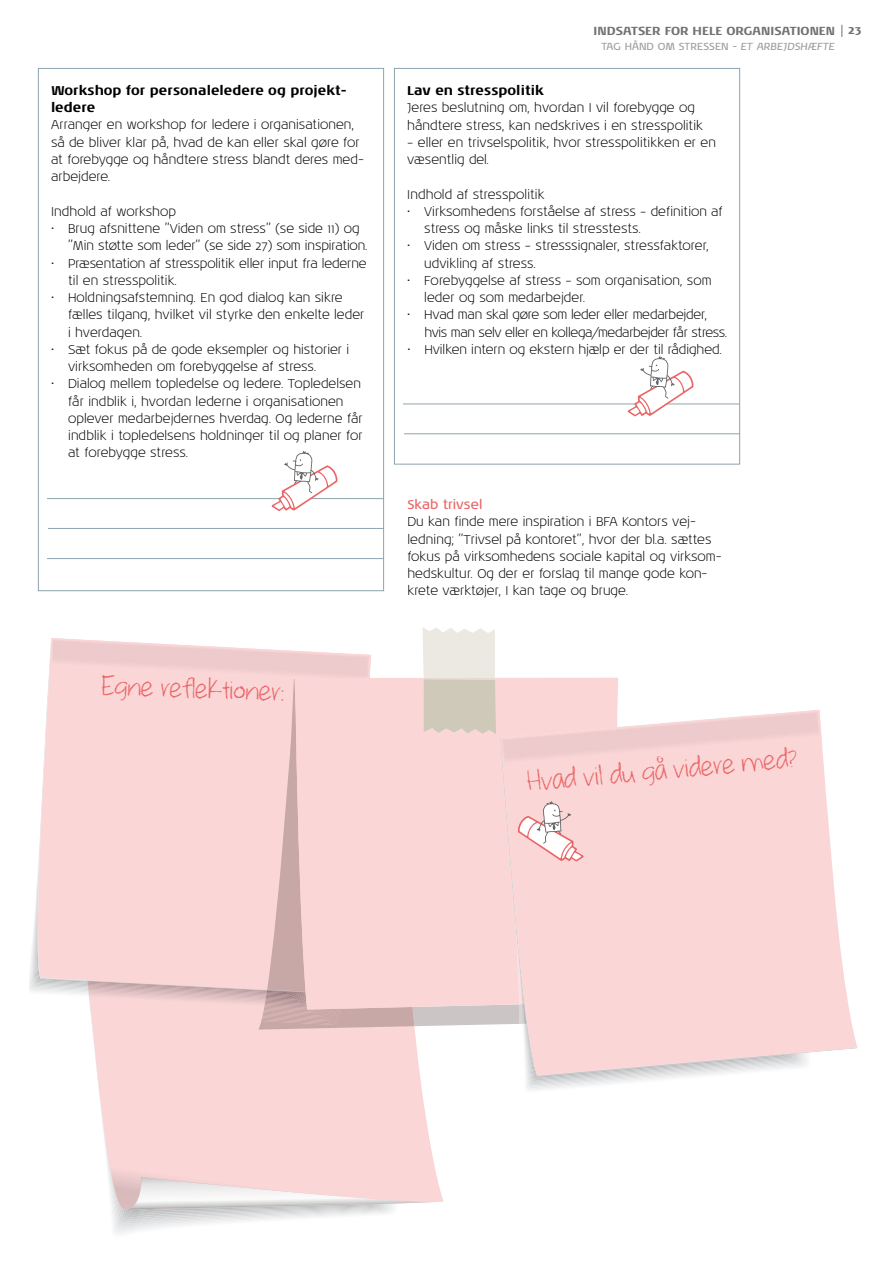
<style>
.page{position:relative;width:893px;height:1263px;background:#fff}
.page>*{position:absolute;margin:0;border:0;box-sizing:border-box;transform-origin:0 0}
.t1{font:36px "whateverittakes";color:#ea6466}
.t2{font:300 13.05px/17.2px "Noa LT Std";color:#000}
.t3{font:300 13.05px/17.2px "Noa LT Std";letter-spacing:-.02em;color:#000}
.t4{font:700 13.05px/17.2px "Noa LT Std";color:#000}
.t5{font:13.05px "Noa LT Std";color:#ea6466}
.t6{font:700 12px "Noa LT Std";color:#707172}
.t7{font:10.5px "Noa LT Std";color:#9c9e9f}
.s1{font-style:italic}
</style>
<div class="page">
<svg style="left:830px;top:843px;width:27px;height:208px"></svg>
<div style="left:394px;top:68px;width:346px;height:396px;border:1px solid #8da4af"></div>
<svg style="left:841px;top:25px;width:1px;height:12px"></svg>
<svg style="left:30px;top:627px;width:800px;height:607px"></svg>
<hr style="left:47px;top:498px;width:337px;height:1px;background:#8da4af">
<hr style="left:48px;top:528px;width:336px;height:1px;background:#8da4af">
<hr style="left:47px;top:558px;width:337px;height:1px;background:#8da4af">
<svg style="left:272px;top:451px;width:65px;height:60px"></svg>
<hr style="left:403px;top:404px;width:337px;height:1px;background:#8da4af">
<hr style="left:404px;top:433px;width:336px;height:1px;background:#8da4af">
<svg style="left:628px;top:356px;width:65px;height:60px"></svg>
<p class="t4" style="left:51px;top:82px;width:297px">Workshop for personaleledere og projekt&shy;ledere</p>
<p class="t2" style="left:51px;top:117px;width:315px">Arranger en workshop for ledere i organisationen, så de bliver klar på, hvad de kan eller skal gøre for at forebygge og håndtere stress blandt deres med&shy;arbejdere.</p>
<p class="t2" style="left:51px;top:203px;width:127px">Indhold af workshop</p>
<p class="t2" style="left:68px;top:220px;width:301px;text-indent:-17px">• Brug afsnittene ”Viden om stress” (se side 11) og ”Min støtte som leder” (se side 27) som inspiration.</p>
<p class="t2" style="left:68px;top:255px;width:300px;text-indent:-17px">• Præsentation af stresspolitik eller input fra lederne til en stresspolitik.</p>
<p class="t2" style="left:68px;top:289px;width:298px;text-indent:-17px">• Holdningsafstemning. En god dialog kan sikre fælles tilgang, hvilket vil styrke den enkelte leder i hverdagen.</p>
<p class="t2" style="left:68px;top:341px;width:283px;text-indent:-17px">• Sæt fokus på de gode eksempler og historier i virksomheden om forebyggelse af stress.</p>
<p class="t2" style="left:68px;top:375px;width:296px;text-indent:-17px">• Dialog mellem topledelse og ledere. Topledelsen får indblik i, hvordan lederne i organisationen oplever medarbejdernes hverdag. Og lederne får indblik i topledelsens holdninger til og planer for at forebygge stress.</p>
<h1 class="t1" style="left:103px;top:664px;width:184px;rotate:2deg">Egne refl ektioner:</h1>
<p class="t6" style="left:593px;top:24px;width:270px">INDSATSER FOR HELE ORGANISATIONEN 23</p>
<p class="t7" style="left:601px;top:40px;width:235px">TAG HÅND OM STRESSEN <span class="s1">- ET ARBEJDSHÆFTE</span></p>
<p class="t4" style="left:407px;top:82px;width:138px">Lav en stresspolitik</p>
<p class="t2" style="left:407px;top:99px;width:297px">Jeres beslutning om, hvordan I vil forebygge og håndtere stress, kan nedskrives i en stresspolitik</p>
<p class="t2" style="left:407px;top:134px;width:310px">– eller en trivselspolitik, hvor stresspolitikken er en væsentlig del.</p>
<p class="t2" style="left:407px;top:186px;width:139px">Indhold af stresspolitik</p>
<p class="t2" style="left:424px;top:203px;width:300px;text-indent:-17px">• Virksomhedens forståelse af stress – definition af stress og måske links til stresstests.</p>
<p class="t2" style="left:424px;top:238px;width:286px;text-indent:-17px">• Viden om stress – stresssignaler, stressfaktorer, udvikling af stress.</p>
<p class="t2" style="left:424px;top:272px;width:289px;text-indent:-17px">• Forebyggelse af stress – som organisation, som leder og som medarbejder.</p>
<p class="t3" style="left:424px;top:307px;width:304px;text-indent:-17px">• Hvad man skal gøre som leder eller medarbejder, hvis man selv eller en kollega/medarbejder får stress.</p>
<p class="t2" style="left:407px;top:341px;width:316px">• Hvilken intern og ekstern hjælp er der til rådighed.</p>
<p class="t5" style="left:407px;top:497px;width:77px">SKAB TRIVSEL</p>
<p class="t2" style="left:407px;top:514px;width:197px">Du kan finde mere inspiration i BFA</p>
<p class="t2" style="left:407px;top:514px;width:316px;text-indent:215px">Kontors vej&shy;ledning; ”Trivsel på kontoret”, hvor der bl.a. sættes fokus på virksomhedens sociale kapital og virksom&shy;hedskultur. Og der er forslag til mange gode kon&shy;krete værktøjer, I kan tage og bruge.</p>
<h1 class="t1" style="left:526px;top:760px;width:272px;rotate:-5deg">Hvad vil du gå videre med?</h1>
</div>
